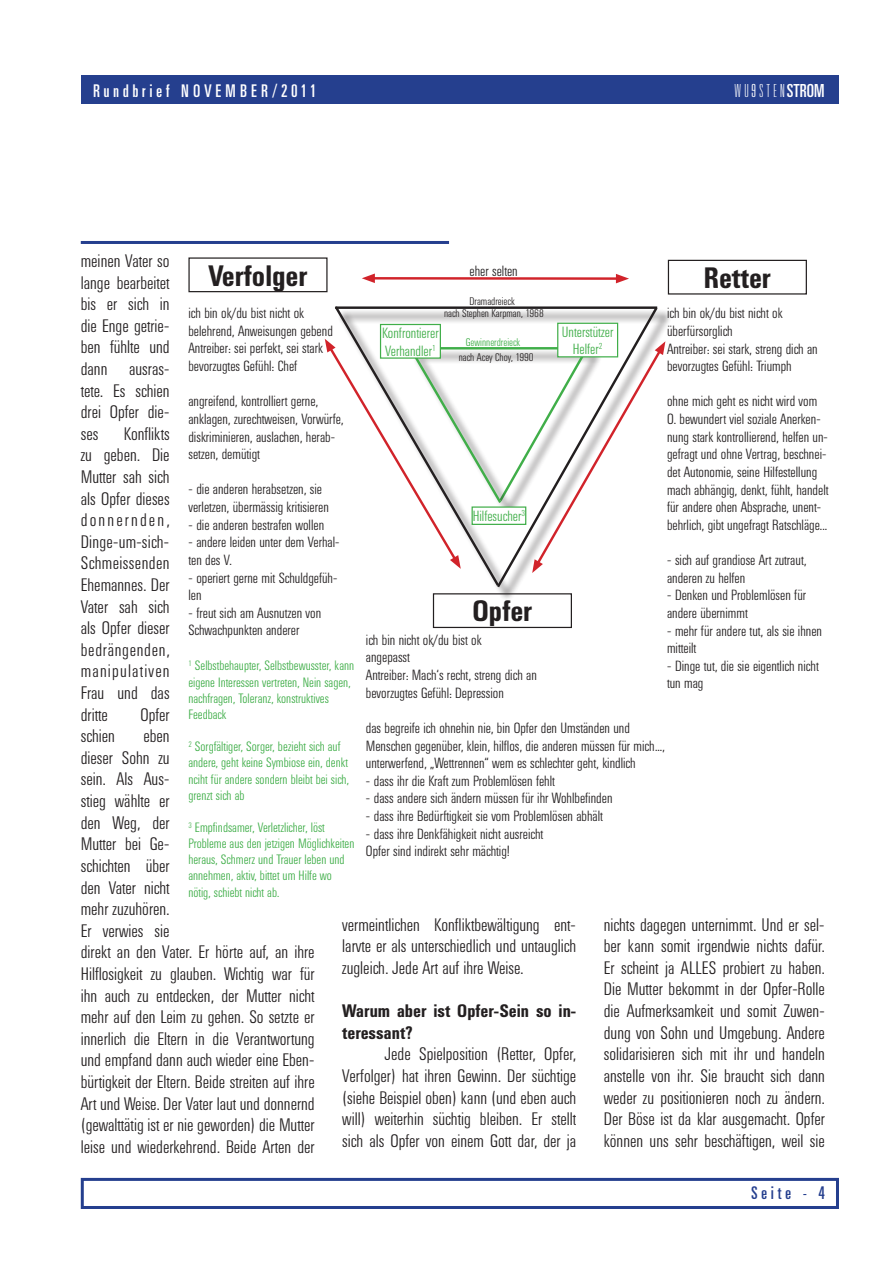
<style>
.page{position:relative;width:893px;height:1263px;background:#fff}
.page>*{position:absolute;margin:0;border:0;box-sizing:border-box;transform-origin:0 0}
.t1{font:700 29.4px "Univers Condensed BQ";color:#231f20}
.t2{font:300 18px/21.6px "Univers Condensed BQ";color:#231f20;text-align:justify}
.t3{font:700 18px/21.6px "Univers Condensed BQ";color:#231f20}
.t4{font:18px "Univers Ultra Condensed BQ";letter-spacing:.22em;color:#fff}
.t5{font:100 ultra-condensed 18px "Univers";letter-spacing:.2em;color:#fff}
.t6{font:18px "Univers Ultra Condensed BQ";letter-spacing:.22em;color:#253f8e}
.t7{font:300 14.7px/17.5px "Univers Condensed BQ";color:#231f20}
.t8{font:300 14.7px/17.5px "Univers Condensed BQ";color:#40ae49}
.t9{font:300 13.5px/16.2px "Univers Condensed BQ";color:#40ae49}
.t10{font:300 10.95px "Univers Condensed BQ";color:#231f20}
.t11{font:300 10.95px "Univers Condensed BQ";color:#40ae49}
.s1{font-weight:400}
</style>
<div class="page">
<div style="left:81px;top:76px;width:757px;height:28px;background:#253f8e"></div>
<div style="left:81px;top:1178px;width:758px;height:31px;border:3px solid #253f8e"></div>
<hr style="left:81px;top:241px;width:368px;height:3px;background:#253f8e">
<svg style="left:501px;top:306px;width:159px;height:284px"></svg>
<div style="left:338px;top:309px;width:175px;height:291px;background:#231f20;opacity:.75"></div>
<svg style="left:335px;top:306px;width:166px;height:282px"></svg>
<div style="left:188px;top:257px;width:140px;height:35px;border:1px solid #231f20"></div>
<div style="left:668px;top:260px;width:139px;height:35px;border:1px solid #231f20"></div>
<div style="left:433px;top:593px;width:139px;height:35px;border:1px solid #231f20"></div>
<hr style="left:370px;top:277px;width:251px;height:3px;background:#d1232a">
<svg style="left:362px;top:273px;width:13px;height:10px"></svg>
<svg style="left:616px;top:274px;width:13px;height:9px"></svg>
<svg style="left:325px;top:339px;width:340px;height:234px"></svg>
<div style="left:381px;top:324px;width:59px;height:34px;background:#fff"></div>
<div style="left:380px;top:324px;width:61px;height:35px;border:1px solid #40ae49"></div>
<div style="left:558px;top:323px;width:60px;height:34px;background:#fff"></div>
<div style="left:557px;top:323px;width:61px;height:34px;border:1px solid #40ae49"></div>
<div style="left:472px;top:507px;width:54px;height:17px;background:#fff"></div>
<div style="left:472px;top:506px;width:54px;height:19px;border:1px solid #40ae49"></div>
<p class="t4" style="left:94px;top:81px;width:224px">Rundbrief NOVEMBER/2011</p>
<p class="t5" style="left:735px;top:81px;width:91px">WU STEN<span class="s1">STROM</span></p>
<p class="t2" style="left:81px;top:251px;width:90px">meinen Vater so lange bearbeitet bis er sich in die Enge getrie&shy;ben fühlte und dann ausras&shy;tete. Es schien drei Opfer die&shy;ses</p>
<h1 class="t1" style="left:208px;top:259px;width:101px">Verfolger</h1>
<h1 class="t1" style="left:704px;top:261px;width:69px">Retter</h1>
<p class="t7" style="left:469px;top:263px;width:50px">eher selten</p>
<p class="t10" style="left:444px;top:307px;width:101px">nach Stephen Karpman, 1968</p>
<p class="t10" style="left:469px;top:296px;width:47px">Dramadreieck</p>
<p class="t11" style="left:466px;top:336px;width:56px">Gewinnerdreieck</p>
<p class="t7" style="left:188px;top:305px;width:146px">ich bin ok/du bist nicht ok belehrend, Anweisungen gebend<br>Antreiber: sei perfekt, sei stark bevorzugtes Gefühl: Chef</p>
<p class="t7" style="left:188px;top:393px;width:157px">angreifend, kontrolliert gerne, anklagen, zurechtweisen, Vorwürfe, diskriminieren, auslachen, herab&shy;setzen, demütigt</p>
<p class="t7" style="left:188px;top:481px;width:142px">- die anderen herabsetzen, sie verletzen, übermässig kritisieren</p>
<p class="t7" style="left:188px;top:516px;width:137px">- die anderen bestrafen wollen</p>
<p class="t7" style="left:188px;top:534px;width:153px">- andere leiden unter dem Verhal&shy;ten des V.</p>
<p class="t7" style="left:188px;top:569px;width:151px">- operiert gerne mit Schuldgefüh&shy;len</p>
<p class="t7" style="left:188px;top:604px;width:134px">- freut sich am Ausnutzen von<br>Schwachpunkten anderer</p>
<p class="t7" style="left:667px;top:305px;width:152px">ich bin ok/du bist nicht ok überfürsorglich<br>Antreiber: sei stark, streng dich an bevorzugtes Gefühl: Triumph</p>
<p class="t7" style="left:667px;top:393px;width:163px">ohne mich geht es nicht wird vom O. bewundert viel soziale Anerken&shy;nung stark kontrollierend, helfen un&shy;gefragt und ohne Vertrag, beschnei&shy;det Autonomie, seine Hilfestellung mach abhängig, denkt, fühlt, handelt für andere ohen Absprache, unent&shy;behrlich, gibt ungefragt Ratschläge...</p>
<p class="t7" style="left:667px;top:552px;width:141px">- sich auf grandiose Art zutraut, anderen zu helfen</p>
<p class="t7" style="left:667px;top:587px;width:141px">- Denken und Problemlösen für andere übernimmt</p>
<p class="t7" style="left:667px;top:622px;width:157px">- mehr für andere tut, als sie ihnen mitteilt</p>
<p class="t7" style="left:667px;top:657px;width:153px">- Dinge tut, die sie eigentlich nicht tun mag</p>
<p class="t8" style="left:382px;top:324px;width:58px">Konfrontierer<br>Verhandler<sup>1</sup></p>
<p class="t8" style="left:562px;top:323px;width:53px;text-align:center">Unterstützer<br>Helfer<sup>2</sup></p>
<p class="t10" style="left:459px;top:351px;width:76px">nach Acey Choy, 1990</p>
<p class="t2" style="left:81px;top:423px;width:90px;text-indent:43px">Konflikts zu geben. Die Mutter sah sich als Opfer dieses donnernden, Dinge-um-sich-Schmeissenden Ehemannes. Der Vater sah sich als Opfer dieser bedrängenden, manipulativen Frau und das dritte</p>
<p class="t8" style="left:473px;top:508px;width:54px">Hilfesucher<sup>3</sup></p>
<h1 class="t1" style="left:472px;top:595px;width:61px">Opfer</h1>
<p class="t7" style="left:366px;top:631px;width:172px">ich bin nicht ok/du bist ok<br>angepasst<br>Antreiber: Mach‘s recht, streng dich an bevorzugtes Gefühl: Depression</p>
<p class="t7" style="left:366px;top:719px;width:300px">das begreife ich ohnehin nie, bin Opfer den Umständen und<br>Menschen gegenüber, klein, hilflos, die anderen müssen für mich..., unterwerfend, „Wettrennen“ wem es schlechter geht, kindlich</p>
<p class="t7" style="left:366px;top:772px;width:191px">- dass ihr die Kraft zum Problemlösen fehlt</p>
<p class="t7" style="left:366px;top:790px;width:248px">- dass andere sich ändern müssen für ihr Wohlbefinden</p>
<p class="t7" style="left:366px;top:808px;width:239px">- dass ihre Bedürftigkeit sie vom Problemlösen abhält</p>
<p class="t7" style="left:366px;top:825px;width:179px">- dass ihre Denkfähigkeit nicht ausreicht<br>Opfer sind indirekt sehr mächtig!</p>
<p class="t9" style="left:188px;top:658px;width:167px"><sup>1</sup> Selbstbehaupter, Selbstbewusster, kann eigene Interessen vertreten, Nein sagen, nachfragen, Toleranz, konstruktives Feedback</p>
<p class="t9" style="left:188px;top:739px;width:162px"><sup>2</sup> Sorgfältiger, Sorger, bezieht sich auf andere, geht keine Symbiose ein, denkt nciht für andere sondern bleibt bei sich, grenzt sich ab</p>
<p class="t9" style="left:188px;top:820px;width:167px"><sup>3</sup> Empfindsamer, Verletzlicher, löst Probleme aus den jetzigen Möglichkeiten heraus, Schmerz und Trauer leben und annehmen, aktiv, bittet um Hilfe wo nötig, schiebt nicht ab.</p>
<p class="t2" style="left:140px;top:704px;width:31px">Opfer</p>
<p class="t2" style="left:81px;top:726px;width:235px;text-align:left;text-indent:63px">eben<br>dieser Sohn zu<br>sein. Als Aus-<br>stieg wählte er<br>den Weg, der<br>Mutter bei Ge-<br>schichten über<br>den Vater nicht<br>mehr zuzuhören.<br>Er verwies sie<br>direkt an den Vater. Er hörte auf, an ihre<br>Hilflosigkeit zu glauben. Wichtig war für ihn auch zu entdecken, der Mutter nicht mehr auf den Leim zu gehen. So setzte er innerlich die Eltern in die Verantwortung und empfand dann auch wieder eine Eben&shy;bürtigkeit der Eltern. Beide streiten auf ihre<br>Art und Weise. Der Vater laut und donnernd (gewalttätig ist er nie geworden) die Mutter leise und wiederkehrend. Beide Arten der</p>
<p class="t2" style="left:81px;top:726px;width:36px">schien</p>
<p class="t2" style="left:342px;top:914px;width:235px">vermeintlichen Konfliktbewältigung ent&shy;larvte er als unterschiedlich und untauglich zugleich. Jede Art auf ihre Weise.</p>
<p class="t3" style="left:342px;top:1000px;width:235px">Warum aber ist Opfer-Sein so in&shy;teressant?</p>
<p class="t2" style="left:342px;top:1044px;width:235px;text-indent:43px">Jede Spielposition (Retter, Opfer, Verfolger) hat ihren Gewinn. Der süchtige (siehe Beispiel oben) kann (und eben auch will) weiterhin süchtig bleiben. Er stellt sich als Opfer von einem Gott dar, der ja</p>
<p class="t2" style="left:604px;top:914px;width:223px">nichts dagegen unternimmt. Und er sel&shy;ber kann somit irgendwie nichts dafür.<br>Er scheint ja ALLES probiert zu haben.<br>Die Mutter bekommt in der Opfer-Rolle die Aufmerksamkeit und somit Zuwen&shy;dung von Sohn und Umgebung. Andere solidarisieren sich mit ihr und handeln anstelle von ihr. Sie braucht sich dann weder zu positionieren noch zu ändern.<br>Der Böse ist da klar ausgemacht. Opfer können uns sehr beschäftigen, weil sie</p>
<p class="t6" style="left:752px;top:1183px;width:75px">Seite - 4</p>
</div>
